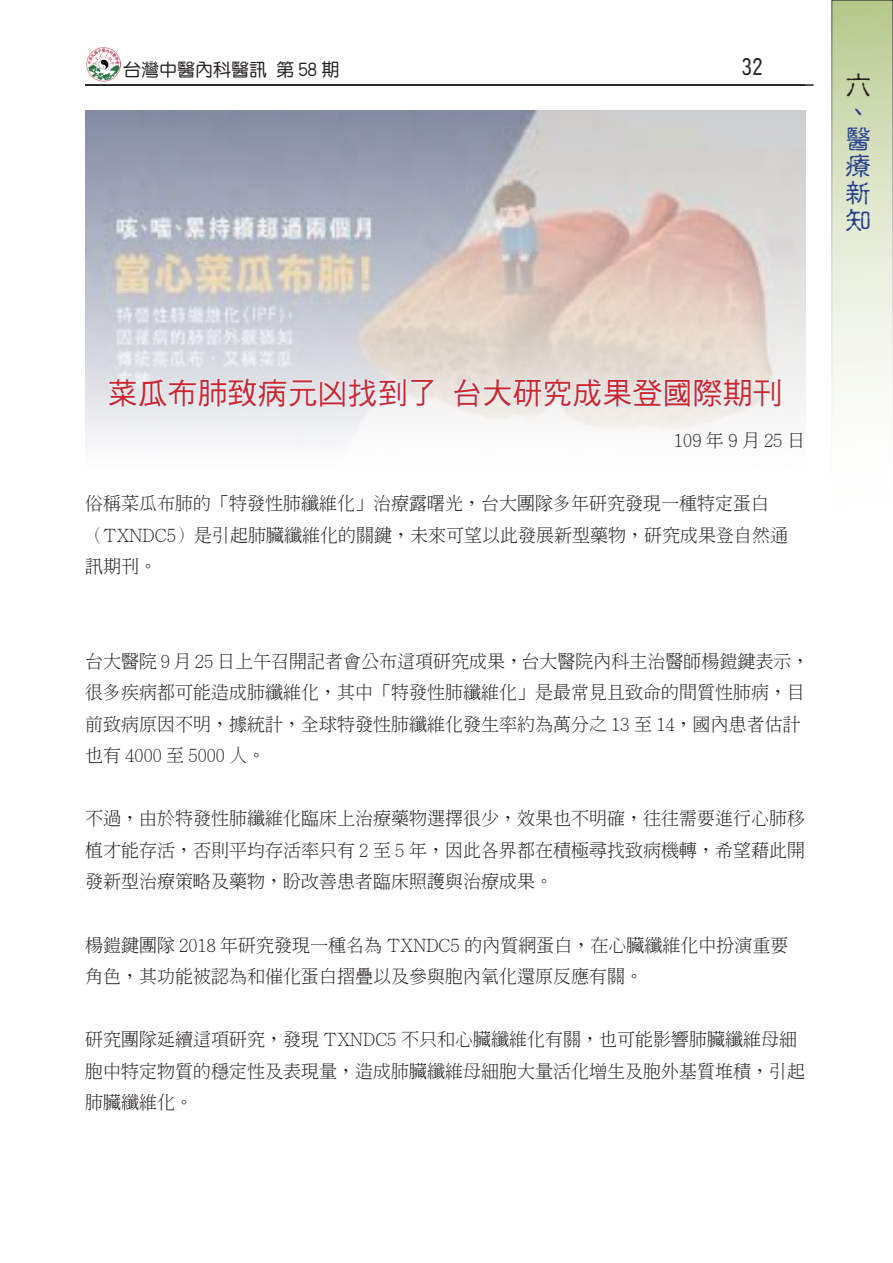
<style>
.page{position:relative;width:893px;height:1263px;background:#fff}
.page>*{position:absolute;margin:0;border:0;box-sizing:border-box;transform-origin:0 0}
.t1{font:30px "DF Hei Md HK BF";color:#d1232a}
.t2{font:27px/27px "DF Gu Yin W5 WIN BF";color:#253f8e}
.t3{font:27px "DF Gu Yin W5 WIN BF";color:#231f20}
.t4{font:21px "DF Hei Md HK BF";color:#231f20}
.t5{font:300 18px/31.5px "Adobe Ming Std";color:#231f20}
.t6{font:18px "DF Yuan Md HK BF";color:#231f20}
.t7{font:300 18px "Adobe Ming Std";letter-spacing:.25em;color:#231f20}
</style>
<div class="page">
<hr style="left:85px;top:84px;width:729px;height:2px;background:#231f20">
<img style="left:86px;top:48px;width:34px;height:34px">
<div style="left:832px;top:0;width:61px;height:531px;background:linear-gradient(to bottom,#bfce99,#fff)"></div>
<img style="left:85px;top:111px;width:720px;height:331px">
<svg style="left:107px;top:308px;width:329px;height:104px;background:#dcdfe3"></svg>
<svg style="left:451px;top:368px;width:332px;height:67px"></svg>
<p class="t6" style="left:123px;top:61px;width:217px">台灣中醫內科醫訊 第 58 期</p>
<p class="t4" style="left:742px;top:57px;width:22px">32</p>
<h2 class="t3" style="left:845px;top:72px;width:27px">六</h2>
<h2 class="t2" style="left:845px;top:99px;width:27px">、醫療新知</h2>
<h1 class="t1" style="left:108px;top:378px;width:676px">菜瓜布肺致病元凶找到了 台大研究成果登國際期刊</h1>
<p class="t7" style="left:674px;top:431px;width:132px">109年9月25日</p>
<p class="t5" style="left:85px;top:487px;width:705px">俗稱菜瓜布肺的「特發性肺纖維化」治療露曙光，台大團隊多年研究發現一種特定蛋白（TXNDC5）是引起肺臟纖維化的關鍵，未來可望以此發展新型藥物，研究成果登自然通訊期刊。</p>
<p class="t5" style="left:85px;top:645px;width:726px">台大醫院 9 月 25 日上午召開記者會公布這項研究成果，台大醫院內科主治醫師楊鎧鍵表示，很多疾病都可能造成肺纖維化，其中「特發性肺纖維化」是最常見且致命的間質性肺病，目前致病原因不明，據統計，全球特發性肺纖維化發生率約為萬分之 13 至 14，國內患者估計也有 4000 至 5000 人。</p>
<p class="t5" style="left:85px;top:802px;width:721px;text-align:justify">不過，由於特發性肺纖維化臨床上治療藥物選擇很少，效果也不明確，往往需要進行心肺移植才能存活，否則平均存活率只有 2 至 5 年，因此各界都在積極尋找致病機轉，希望藉此開發新型治療策略及藥物，盼改善患者臨床照護與治療成果。</p>
<p class="t5" style="left:85px;top:928px;width:705px">楊鎧鍵團隊 2018 年研究發現一種名為 TXNDC5 的內質網蛋白，在心臟纖維化中扮演重要角色，其功能被認為和催化蛋白摺疊以及參與胞內氧化還原反應有關。</p>
<p class="t5" style="left:85px;top:1023px;width:721px">研究團隊延續這項研究，發現 TXNDC5 不只和心臟纖維化有關，也可能影響肺臟纖維母細胞中特定物質的穩定性及表現量，造成肺臟纖維母細胞大量活化增生及胞外基質堆積，引起肺臟纖維化。</p>
</div>
